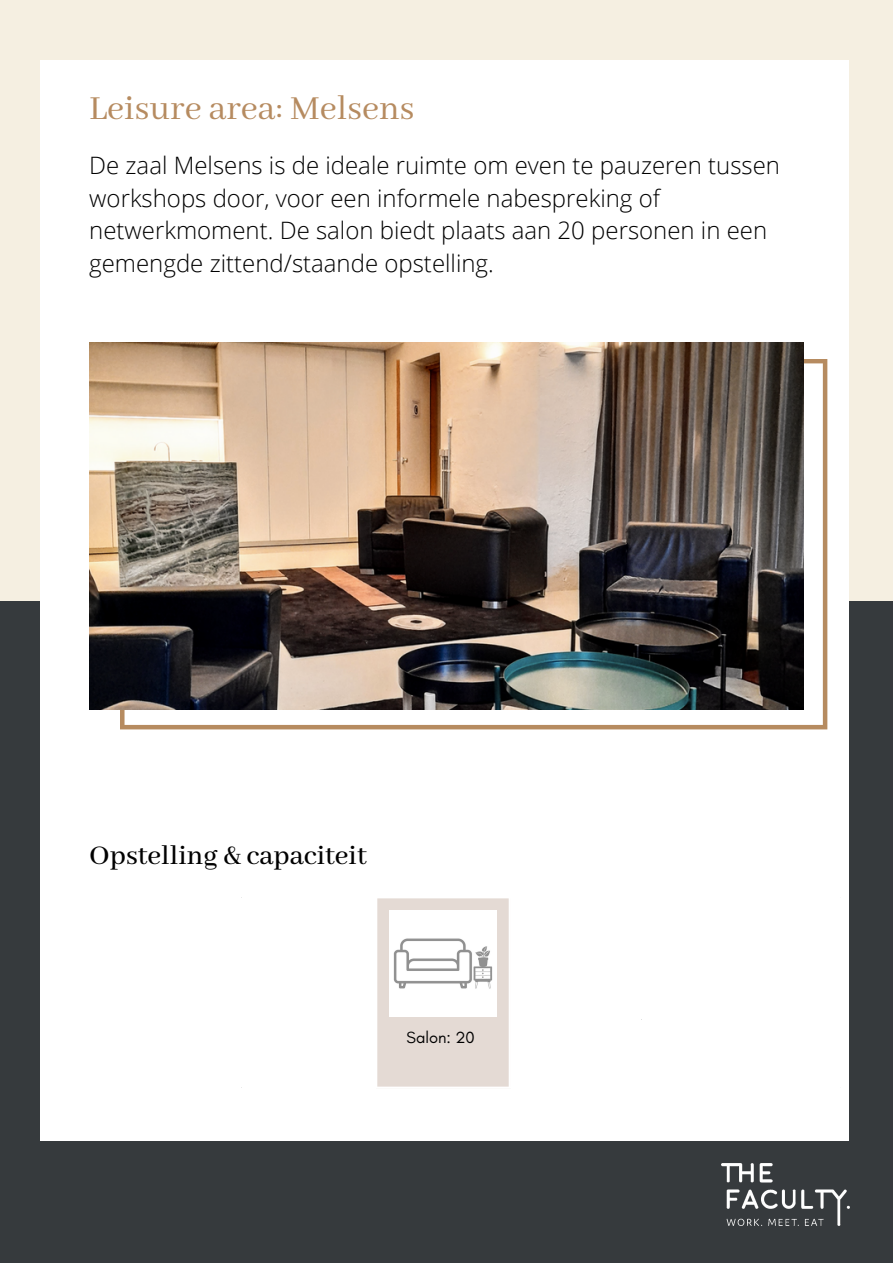
<style>
.page{position:relative;width:893px;height:1264px;background:#fff}
.page>*{position:absolute;margin:0;border:0;box-sizing:border-box;transform-origin:0 0}
.t1{font:37.5px "Abhaya Libre";color:#b68b60}
.t2{font:500 30px "Abhaya Libre";color:#000}
.t3{font:300 24px/32.5px "Open Sans";color:#000}
.t4{font:16.5px "Glacial Indifference";color:#000}
</style>
<div class="page">
<div style="left:0;top:0;width:892px;height:1262px;background:#f5efe1"></div>
<div style="left:0;top:601px;width:892px;height:661px;background:#363a3d"></div>
<div style="left:40px;top:60px;width:808px;height:1081px;background:#fff"></div>
<img style="left:722px;top:1163px;width:127px;height:62px">
<div style="left:376px;top:897px;width:134px;height:190px;background:#e4dad4"></div>
<hr style="left:375px;top:898px;width:2px;height:188px;background:#fff">
<hr style="left:508px;top:898px;width:3px;height:188px;background:#fff">
<hr style="left:242px;top:896px;width:598px;height:2px;background:#fff">
<hr style="left:242px;top:1086px;width:598px;height:2px;background:#fff">
<img style="left:389px;top:910px;width:107px;height:106px">
<svg style="left:120px;top:359px;width:707px;height:370px"></svg>
<img style="left:89px;top:343px;width:714px;height:366px">
<p class="t1" style="left:89px;top:88px;width:327px">Leisure area: Melsens</p>
<p class="t3" style="left:89px;top:149px;width:692px">De zaal Melsens is de ideale ruimte om even te pauzeren tussen workshops door, voor een informele nabespreking of netwerkmoment. De salon biedt plaats aan 20 personen in een gemengde zittend/staande opstelling.</p>
<p class="t2" style="left:89px;top:838px;width:279px">Opstelling &amp; capaciteit</p>
<p class="t4" style="left:406px;top:1027px;width:70px">Salon: 20</p>
</div>
